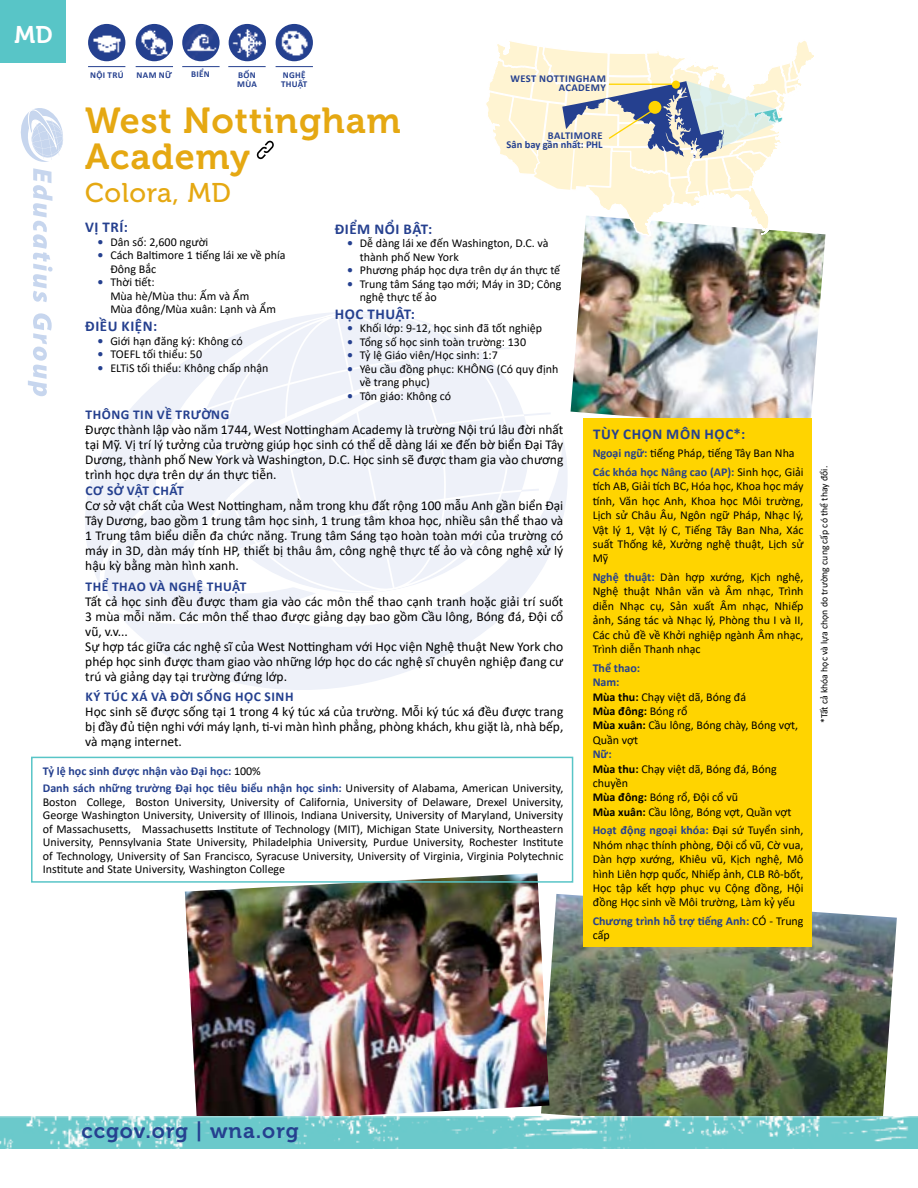
<style>
.page{position:relative;width:918px;height:1188px;background:#fff}
.page>*{position:absolute;margin:0;border:0;box-sizing:border-box;transform-origin:0 0}
.t1{font:36px/36px "Museo 700";letter-spacing:.025em;color:#e5a812}
.t2{font:27px "Museo 500";letter-spacing:.025em;color:#e5a812}
.t3{font:24px "Museo 700";color:#fff}
.t4{font:21px "Museo 700";letter-spacing:.05em;color:#25408f}
.t5{font:700 15px "Calibri";letter-spacing:.04em;color:#25408f}
.t6{font:13.5px/15px "Calibri";color:#000;text-align:justify}
.t7{font:700 13.5px "Calibri";letter-spacing:.04em;color:#25408f}
.t8{font:12px/14.4px "Calibri";color:#000}
.t9{font:700 12px/17.7px "Calibri";color:#25408f}
.t10{font:700 10.5px/9px "Calibri";color:#25408f;text-align:right}
.t11{font:700 10.5px/9px "Calibri";letter-spacing:.04em;color:#25408f;text-align:right}
.t12{font:9.75px "Calibri";color:#000}
.t13{font:700 9px/9px "Calibri";letter-spacing:.04em;color:#25408f}
.s1{font-weight:700;color:#25408f}
.s2{font-weight:400;color:#000}
.s3{font-weight:700}
</style>
<div class="page">
<img style="left:0;top:1116px;width:918px;height:32px">
<svg style="left:20px;top:108px;width:43px;height:288px"></svg>
<svg style="left:85px;top:312px;width:486px;height:378px;fill:#f4f6fb"></svg>
<svg style="left:97px;top:374px;width:340px;height:252px"></svg>
<img style="left:541px;top:894px;width:356px;height:243px">
<img style="left:185px;top:873px;width:365px;height:251px">
<div style="left:0;top:0;width:65px;height:63px;background:#58c5c7"></div>
<img style="left:571px;top:233px;width:254px;height:197px">
<div style="left:31px;top:757px;width:542px;height:126px;border:2px solid #58c5c7"></div>
<div style="left:584px;top:418px;width:228px;height:529px;background:#ffd400"></div>
<img style="left:88px;top:24px;width:37px;height:37px;border-radius:19px">
<img style="left:136px;top:24px;width:37px;height:37px;border-radius:19px">
<hr style="left:88px;top:66px;width:37px;height:1px;background:#25408f">
<img style="left:182px;top:24px;width:38px;height:37px;border-radius:19px">
<hr style="left:182px;top:66px;width:38px;height:1px;background:#25408f">
<hr style="left:136px;top:66px;width:37px;height:1px;background:#25408f">
<svg style="left:486px;top:41px;width:332px;height:218px"></svg>
<div style="left:648px;top:101px;width:13px;height:13px;background:#ffd400;border-radius:50%"></div>
<img style="left:229px;top:24px;width:37px;height:37px;border-radius:19px">
<hr style="left:228px;top:66px;width:38px;height:1px;background:#25408f">
<img style="left:276px;top:24px;width:37px;height:37px;border-radius:19px">
<hr style="left:276px;top:66px;width:37px;height:1px;background:#25408f">
<svg style="left:256px;top:140px;width:18px;height:19px"></svg>
<h3 class="t3" style="left:15px;top:22px;width:40px">MD</h3>
<p class="t13" style="left:90px;top:70px;width:35px">NỘI TRÚ</p>
<p class="t13" style="left:137px;top:70px;width:37px">NAM NỮ</p>
<p class="t13" style="left:191px;top:70px;width:20px">BIỂN</p>
<p class="t13" style="left:237px;top:70px;width:21px">BỐN<br>MÙA</p>
<p class="t13" style="left:281px;top:70px;width:28px">NGHỆ<br>THUẬT</p>
<h1 class="t1" style="left:85px;top:103px;width:317px">West Nottingham<br>Academy</h1>
<h2 class="t2" style="left:85px;top:178px;width:147px">Colora, MD</h2>
<p class="t11" style="left:510px;top:74px;width:97px">WEST NOTTINGHAM<br>ACADEMY</p>
<p class="t10" style="left:507px;top:131px;width:98px">BALTIMORE<br>Sân bay gần nhất: PHL</p>
<p class="t5" style="left:85px;top:217px;width:44px">VỊ TRÍ:</p>
<p class="t8" style="left:98px;top:235px;width:112px"><span class="s1">•</span> Dân số: 2,600 người</p>
<p class="t8" style="left:110px;top:248px;width:177px;line-height:13.5px;text-indent:-13px"><span class="s1">•</span> Cách Baltimore 1 tiếng lái xe về phía<br>Đông Bắc</p>
<p class="t8" style="left:110px;top:275px;width:167px;line-height:13.5px;text-indent:-13px"><span class="s1">•</span> Thời tiết:<br>Mùa hè/Mùa thu: Ấm và Ẩm<br>Mùa đông/Mùa xuân: Lạnh và Ẩm</p>
<p class="t5" style="left:85px;top:316px;width:74px">ĐIỀU KIỆN:</p>
<p class="t8" style="left:98px;top:333px;width:147px"><span class="s1">•</span> Giới hạn đăng ký: Không có</p>
<p class="t8" style="left:98px;top:347px;width:106px"><span class="s1">•</span> TOEFL tối thiểu: 50</p>
<p class="t8" style="left:98px;top:360px;width:172px"><span class="s1">•</span> ELTiS tối thiểu: Không chấp nhận</p>
<p class="t5" style="left:335px;top:218px;width:99px">ĐIỂM NỔI BẬT:</p>
<p class="t8" style="left:360px;top:236px;width:190px;line-height:13.5px;text-indent:-13px"><span class="s1">•</span> Dễ dàng lái xe đến Washington, D.C. và thành phố New York</p>
<p class="t8" style="left:347px;top:263px;width:215px"><span class="s1">•</span> Phương pháp học dựa trên dự án thực tế</p>
<p class="t8" style="left:360px;top:277px;width:203px;line-height:13.5px;text-indent:-13px"><span class="s1">•</span> Trung tâm Sáng tạo mới; Máy in 3D; Công nghệ thực tế ảo</p>
<p class="t5" style="left:335px;top:303px;width:82px">HỌC THUẬT:</p>
<p class="t8" style="left:347px;top:321px;width:197px"><span class="s1">•</span> Khối lớp: 9-12, học sinh đã tốt nghiệp</p>
<p class="t8" style="left:347px;top:334px;width:180px"><span class="s1">•</span> Tổng số học sinh toàn trường: 130</p>
<p class="t8" style="left:347px;top:348px;width:152px"><span class="s1">•</span> Tỷ lệ Giáo viên/Học sinh: 1:7</p>
<p class="t8" style="left:360px;top:362px;width:200px;line-height:13.5px;text-indent:-13px"><span class="s1">•</span> Yêu cầu đồng phục: KHÔNG (Có quy định về trang phục)</p>
<p class="t8" style="left:347px;top:388px;width:106px"><span class="s1">•</span> Tôn giáo: Không có</p>
<p class="t7" style="left:86px;top:405px;width:145px">THÔNG TIN VỀ TRƯỜNG</p>
<p class="t6" style="left:85px;top:422px;width:480px">Được thành lập vào năm 1744, West Nottingham Academy là trường Nội trú lâu đời nhất tại Mỹ. Vị trí lý tưởng của trường giúp học sinh có thể dễ dàng lái xe đến bờ biển Đại Tây Dương, thành phố New York và Washington, D.C. Học sinh sẽ được tham gia vào chương trình học dựa trên dự án thực tiễn.</p>
<p class="t7" style="left:86px;top:481px;width:100px">CƠ SỞ VẬT CHẤT</p>
<p class="t6" style="left:85px;top:498px;width:480px">Cơ sở vật chất của West Nottingham, nằm trong khu đất rộng 100 mẫu Anh gần biển Đại Tây Dương, bao gồm 1 trung tâm học sinh, 1 trung tâm khoa học, nhiều sân thể thao và 1 Trung tâm biểu diễn đa chức năng. Trung tâm Sáng tạo hoàn toàn mới của trường có máy in 3D, dàn máy tính HP, thiết bị thâu âm, công nghệ thực tế ảo và công nghệ xử lý hậu kỳ bằng màn hình xanh.</p>
<p class="t7" style="left:86px;top:577px;width:162px">THỂ THAO VÀ NGHỆ THUẬT</p>
<p class="t6" style="left:85px;top:593px;width:480px;text-align:left">Tất cả học sinh đều được tham gia vào các môn thể thao cạnh tranh hoặc giải trí suốt 3 mùa mỗi năm. Các môn thể thao được giảng dạy bao gồm Cầu lông, Bóng đá, Đội cổ vũ, v.v...<br>Sự hợp tác giữa các nghệ sĩ của West Nottingham với Học viện Nghệ thuật New York cho phép học sinh được tham giao vào những lớp học do các nghệ sĩ chuyên nghiệp đang cư trú và giảng dạy tại trường đứng lớp.</p>
<p class="t7" style="left:86px;top:687px;width:209px">KÝ TÚC XÁ VÀ ĐỜI SỐNG HỌC SINH</p>
<p class="t6" style="left:85px;top:704px;width:480px">Học sinh sẽ được sống tại 1 trong 4 ký túc xá của trường. Mỗi ký túc xá đều được trang bị đầy đủ tiện nghi với máy lạnh, ti-vi màn hình phẳng, phòng khách, khu giặt là, nhà bếp, và mạng internet.</p>
<p class="t9" style="left:43px;top:762px;width:522px">Tỷ lệ học sinh được nhận vào Đại học: <span class="s2">100%<br></span>Danh sách những trường Đại học tiêu biểu nhận học sinh: <span class="s2">University of Alabama, American University,</span></p>
<p class="t8" style="left:43px;top:795px;width:522px;line-height:13.5px;text-align:justify">Boston College, Boston University, University of California, University of Delaware, Drexel University, George Washington University, University of Illinois, Indiana University, University of Maryland, University of Massachusetts, Massachusetts Institute of Technology (MIT), Michigan State University, Northeastern University, Pennsylvania State University, Philadelphia University, Purdue University, Rochester Institute of Technology, University of San Francisco, Syracuse University, University of Virginia, Virginia Polytechnic Institute and State University, Washington College</p>
<p class="t5" style="left:593px;top:423px;width:154px">TÙY CHỌN MÔN HỌC*:</p>
<p class="t8" style="left:593px;top:444px;width:212px;line-height:18.6px"><span class="s1">Ngoại ngữ:</span> tiếng Pháp, tiếng Tây Ban Nha<br><span class="s1">Các khóa học Nâng cao (AP):</span> Sinh học, Giải</p>
<p class="t8" style="left:593px;top:479px;width:212px;text-align:justify">tích AB, Giải tích BC, Hóa học, Khoa học máy tính, Văn học Anh, Khoa học Môi trường, Lịch sử Châu Âu, Ngôn ngữ Pháp, Nhạc lý, Vật lý 1, Vật lý C, Tiếng Tây Ban Nha, Xác suất Thống kê, Xưởng nghệ thuật, Lịch sử Mỹ</p>
<p class="t8" style="left:593px;top:570px;width:212px;text-align:justify"><span class="s1">Nghệ thuật:</span> Dàn hợp xướng, Kịch nghệ, Nghệ thuật Nhân văn và Âm nhạc, Trình diễn Nhạc cụ, Sản xuất Âm nhạc, Nhiếp ảnh, Sáng tác và Nhạc lý, Phòng thu I và II, Các chủ đề về Khởi nghiệp ngành Âm nhạc, Trình diễn Thanh nhạc</p>
<p class="t8" style="left:593px;top:660px;width:207px"><span class="s1">Thể thao:<br>Nam:<br></span><span class="s3">Mùa thu:</span> Chạy việt dã, Bóng đá<br><span class="s3">Mùa đông:</span> Bóng rổ<br><span class="s3">Mùa xuân:</span> Cầu lông, Bóng chày, Bóng vợt,<br>Quần vợt</p>
<p class="t8" style="left:593px;top:747px;width:200px"><span class="s1">Nữ:<br></span><span class="s3">Mùa thu:</span> Chạy việt dã, Bóng đá, Bóng chuyền<br><span class="s3">Mùa đông:</span> Bóng rổ, Đội cổ vũ<br><span class="s3">Mùa xuân:</span> Cầu lông, Bóng vợt, Quần vợt</p>
<p class="t8" style="left:593px;top:823px;width:212px;text-align:justify"><span class="s1">Hoạt động ngoại khóa:</span> Đại sứ Tuyển sinh, Nhóm nhạc thính phòng, Đội cổ vũ, Cờ vua, Dàn hợp xướng, Khiêu vũ, Kịch nghệ, Mô hình Liên hợp quốc, Nhiếp ảnh, CLB Rô-bốt, Học tập kết hợp phục vụ Cộng đồng, Hội đồng Học sinh về Môi trường, Làm kỷ yếu</p>
<p class="t9" style="left:593px;top:914px;width:212px;line-height:14.4px">Chương trình hỗ trợ tiếng Anh: <span class="s2">CÓ - Trung cấp</span></p>
<p class="t12" style="left:818px;top:723px;width:259px;rotate:-90deg">*Tất cả khóa học và lựa chọn do trường cung cấp có thể thay đổi.</p>
<h3 class="t4" style="left:81px;top:1119px;width:219px">ccgov.org | wna.org</h3>
</div>
